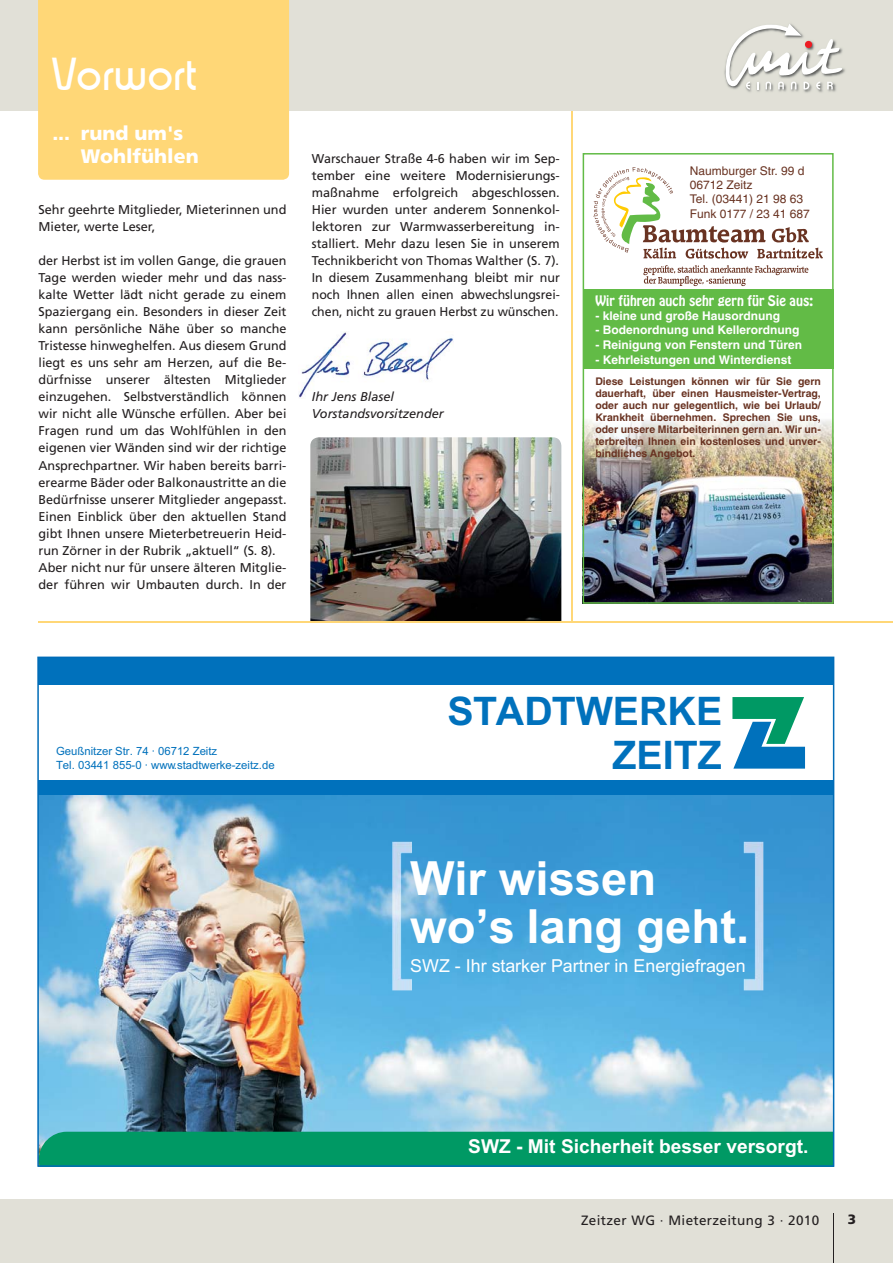
<style>
.page{position:relative;width:893px;height:1263px;background:#fff}
.page>*{position:absolute;margin:0;border:0;box-sizing:border-box;transform-origin:0 0}
.t1{font:700 47.1px/47.4px "Arial";color:#fff}
.t2{font:45px "Expressa";letter-spacing:.025em;color:#fff}
.t3{font:700 39.3px/43.5px "Arial";color:#0071bc;text-align:right}
.t4{font:900 19.5px/22.5px "Frutiger";color:#fff}
.t5{font:700 19.2px "Arial";color:#fff}
.t6{font:17.85px "Arial";color:#fff}
.t7{font:13.5px "Frutiger";letter-spacing:.025em;color:#231f20}
.t8{font:900 13.5px "Frutiger";color:#231f20}
.t9{font:12.75px/17px "Frutiger";color:#231f20}
.t10{font:italic 12.75px/17px "Frutiger";color:#231f20}
.t11{font:12.75px "Hobo Std";color:#fff}
.t12{font:700 12px "Helvetica";color:#fff}
.t13{font:12px/14.2px "Helvetica";color:#693322}
.t14{font:11.4px/14px "Arial";color:#0071bc}
.t15{font:700 10.5px/12px "Helvetica";color:#693322;text-align:justify}
</style>
<div class="page">
<hr style="left:571px;top:0;width:1px;height:622px;background:#ffd777">
<img style="left:299px;top:331px;width:154px;height:68px">
<div style="left:0;top:1199px;width:892px;height:64px;background:#e1e0d7"></div>
<hr style="left:833px;top:1214px;width:1px;height:49px;background:#231f20">
<div style="left:0;top:0;width:892px;height:111px;background:#e1e0d7"></div>
<div style="left:38px;top:0;width:251px;height:180px;background:#ffd777"></div>
<img style="left:747px;top:90px;width:89px;height:3px">
<svg style="left:724px;top:24px;width:121px;height:66px"></svg>
<img style="left:37px;top:657px;width:797px;height:510px">
<img style="left:310px;top:437px;width:251px;height:199px;border-radius:9px">
<div style="left:300px;top:622px;width:270px;height:22px;background:#fff"></div>
<hr style="left:38px;top:621px;width:854px;height:2px;background:#ffd777">
<img style="left:582px;top:153px;width:251px;height:451px">
<div style="left:583px;top:290px;width:250px;height:79px;background:#62bb46"></div>
<h2 class="t2" style="left:52px;top:48px;width:145px">Vorwort</h2>
<h3 class="t4" style="left:81px;top:124px;width:119px;text-indent:-28px">... rund um's<br>Wohlfühlen</h3>
<p class="t9" style="left:38px;top:202px;width:249px">Sehr geehrte Mitglieder, Mieterinnen und<br>Mieter, werte Leser,</p>
<p class="t9" style="left:38px;top:253px;width:249px">der Herbst ist im vollen Gange, die grauen Tage werden wieder mehr und das nass&shy;kalte Wetter lädt nicht gerade zu einem Spaziergang ein. Besonders in dieser Zeit kann persönliche Nähe über so manche Tristesse hinweghelfen. Aus diesem Grund liegt es uns sehr am Herzen, auf die Be&shy;dürfnisse unserer ältesten Mitglieder einzugehen. Selbstverständlich können wir nicht alle Wünsche erfüllen. Aber bei Fragen rund um das Wohlfühlen in den eigenen vier Wänden sind wir der richtige Ansprechpartner. Wir haben bereits barri&shy;erearme Bäder oder Balkonaustritte an die Bedürfnisse unserer Mitglieder angepasst.<br>Einen Einblick über den aktuellen Stand gibt Ihnen unsere Mieterbetreuerin Heid&shy;run Zörner in der Rubrik „aktuell“ (S. 8).<br>Aber nicht nur für unsere älteren Mitglie&shy;der führen wir Umbauten durch. In der</p>
<p class="t9" style="left:312px;top:151px;width:249px;text-align:justify">Warschauer Straße 4-6 haben wir im Sep&shy;tember eine weitere Modernisierungs&shy;maßnahme erfolgreich abgeschlossen.<br>Hier wurden unter anderem Sonnenkol&shy;lektoren zur Warmwasserbereitung in&shy;stalliert. Mehr dazu lesen Sie in unserem Technikbericht von Thomas Walther (S. 7).<br>In diesem Zusammenhang bleibt mir nur noch Ihnen allen einen abwechslungsrei&shy;chen, nicht zu grauen Herbst zu wünschen.</p>
<p class="t10" style="left:312px;top:390px;width:134px">Ihr Jens Blasel<br>Vorstandsvorsitzender</p>
<p class="t13" style="left:689px;top:165px;width:122px">Naumburger Str. 99 d<br>06712 Zeitz<br>Tel. (03441) 21 98 63<br>Funk 0177 / 23 41 687</p>
<p class="t11" style="left:595px;top:294px;width:219px">Wir führen auch sehr gern für Sie aus:</p>
<p class="t12" style="left:595px;top:311px;width:186px">- kleine und große Hausordnung</p>
<p class="t12" style="left:595px;top:326px;width:206px">- Bodenordnung und Kellerordnung</p>
<p class="t12" style="left:595px;top:340px;width:208px">- Reinigung von Fenstern und Türen</p>
<p class="t12" style="left:595px;top:355px;width:197px">- Kehrleistungen und Winterdienst</p>
<p class="t15" style="left:595px;top:376px;width:227px">Diese Leistungen können wir für Sie gern dauerhaft, über einen Hausmeister-Vertrag, oder auch nur gelegentlich, wie bei Urlaub/ Krankheit übernehmen. Sprechen Sie uns, oder unsere Mitarbeiterinnen gern an. Wir un&shy;terbreiten Ihnen ein kostenloses und unver&shy;bindliches Angebot.</p>
<p class="t14" style="left:56px;top:745px;width:220px">Geußnitzer Str. 74 · 06712 Zeitz<br>Tel. 03441 855-0 · www.stadtwerke-zeitz.de</p>
<h3 class="t3" style="left:447px;top:690px;width:276px">STADTWERKE<br>ZEITZ</h3>
<h1 class="t1" style="left:410px;top:855px;width:340px">Wir wissen wo’s lang geht.</h1>
<h3 class="t6" style="left:410px;top:959px;width:337px">SWZ - Ihr starker Partner in Energiefragen</h3>
<h3 class="t5" style="left:468px;top:1135px;width:341px">SWZ - Mit Sicherheit besser versorgt.</h3>
<p class="t7" style="left:581px;top:1214px;width:240px">Zeitzer WG · Mieterzeitung 3 · 2010</p>
<p class="t8" style="left:847px;top:1214px;width:10px">3</p>
<p class="t7" style="left:767px;top:1214px;width:9px">2</p>
<p class="t8" style="left:843px;top:1214px;width:10px">3</p>
</div>
